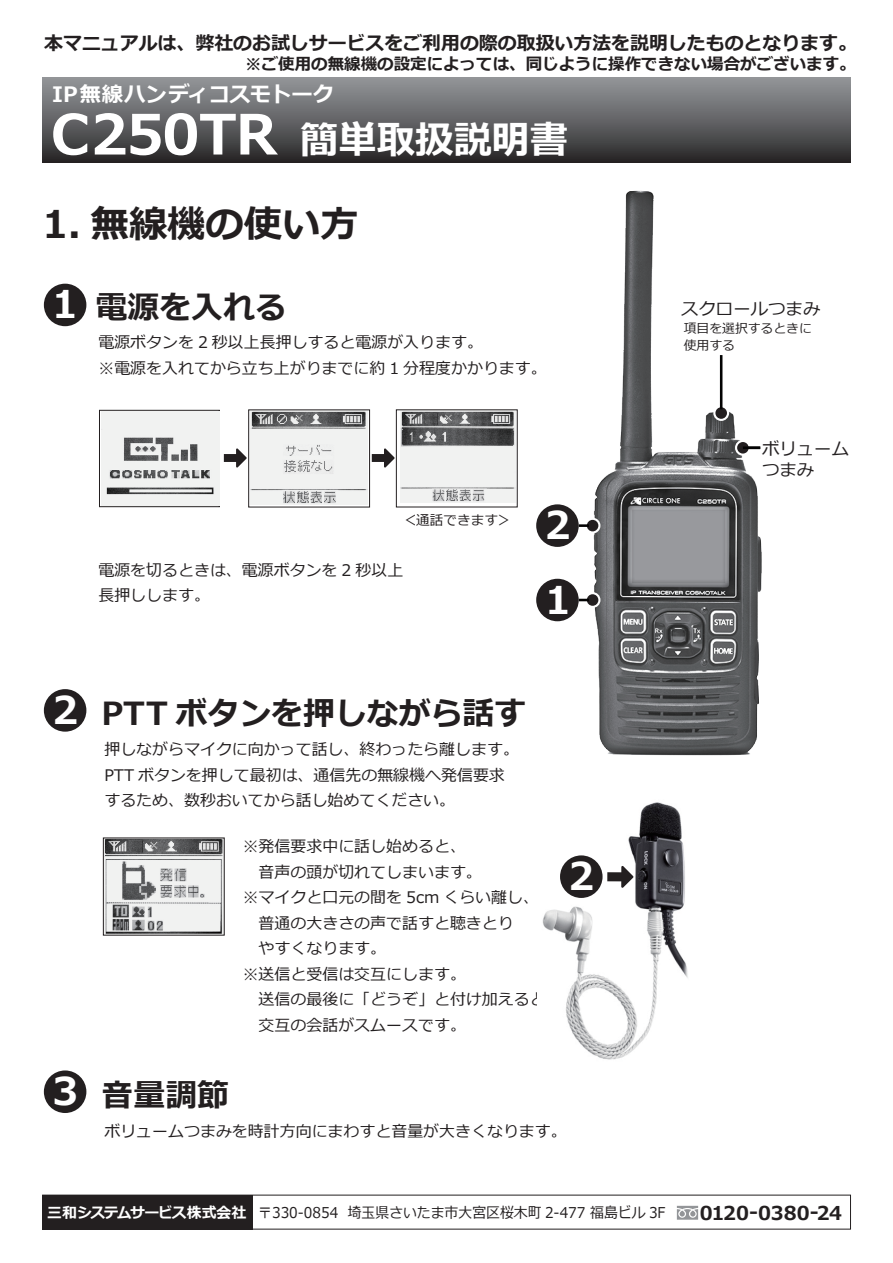
<style>
.page{position:relative;width:893px;height:1263px;background:#fff}
.page>*{position:absolute;margin:0;border:0;box-sizing:border-box;transform-origin:0 0}
.t1{font:700 55.35px "Meiryo UI";letter-spacing:-.01em;color:#fff}
.t2{font:700 38.25px "Meiryo";color:#fff}
.t3{font:700 38.25px "Meiryo";color:#231f20}
.t4{font:700 31.95px "Meiryo";color:#231f20}
.t5{font:700 21.3px "Meiryo";color:#fff}
.t6{font:700 19.2px "Meiryo";color:#231f20}
.t7{font:700 18.9px "Meiryo";color:#231f20}
.t8{font:17.4px/21.3px "Meiryo";color:#231f20}
.t9{font:700 16.5px "Meiryo";color:#231f20}
.t10{font:15.9px/25.5px "Meiryo";color:#231f20}
.t11{font:14.85px "Meiryo";color:#231f20;scale:.93 1}
.t12{font:13.65px "Meiryo";color:#231f20}
.t13{font:12.75px/16.6px "Meiryo";color:#231f20}
.s1{font-size:38.25px;color:#fff}
.s2{font-weight:700;color:#fff}
</style>
<div class="page">
<div style="left:43px;top:77px;width:808px;height:85px;background:linear-gradient(to bottom,#979a9d,#2b292a)"></div>
<div style="left:44px;top:284px;width:42px;height:42px;background:#231f20;border-radius:50%"></div>
<div style="left:44px;top:689px;width:42px;height:43px;background:#231f20;border-radius:50%"></div>
<div style="left:44px;top:1070px;width:42px;height:43px;background:#231f20;border-radius:50%"></div>
<img style="left:551px;top:190px;width:211px;height:566px">
<div style="left:735px;top:440px;width:16px;height:16px;border:4px solid #fff;border-radius:50%"></div>
<img style="left:251px;top:412px;width:117px;height:92px">
<div style="left:248px;top:410px;width:122px;height:97px;border:1px solid #231f20"></div>
<img style="left:400px;top:411px;width:115px;height:92px">
<img style="left:104px;top:837px;width:121px;height:96px">
<div style="left:103px;top:838px;width:122px;height:97px;border:1px solid #231f20"></div>
<div style="left:99px;top:410px;width:121px;height:97px;border:1px solid #231f20"></div>
<img style="left:102px;top:412px;width:117px;height:94px">
<svg style="left:224px;top:448px;width:23px;height:19px"></svg>
<svg style="left:372px;top:448px;width:23px;height:19px"></svg>
<div style="left:737px;top:442px;width:12px;height:12px;background:#231f20;border-radius:50%"></div>
<div style="left:713px;top:405px;width:16px;height:16px;border:4px solid #fff;border-radius:50%"></div>
<div style="left:715px;top:407px;width:12px;height:12px;background:#231f20;border-radius:50%"></div>
<hr style="left:743px;top:446px;width:17px;height:3px;background:#030303">
<hr style="left:720px;top:355px;width:2px;height:54px;background:#030303">
<div style="left:585px;top:518px;width:15px;height:15px;border:4px solid #fff;border-radius:50%"></div>
<div style="left:587px;top:520px;width:11px;height:11px;background:#231f20;border-radius:50%"></div>
<svg style="left:579px;top:524px;width:10px;height:3px"></svg>
<div style="left:536px;top:504px;width:43px;height:43px;background:#231f20;border-radius:50%"></div>
<img style="left:542px;top:802px;width:146px;height:258px">
<svg style="left:607px;top:866px;width:26px;height:22px"></svg>
<div style="left:560px;top:855px;width:43px;height:43px;background:#231f20;border-radius:50%"></div>
<div style="left:585px;top:592px;width:15px;height:16px;border:4px solid #fff;border-radius:50%"></div>
<div style="left:587px;top:594px;width:11px;height:12px;background:#231f20;border-radius:50%"></div>
<svg style="left:579px;top:599px;width:10px;height:2px"></svg>
<div style="left:536px;top:579px;width:43px;height:42px;background:#231f20;border-radius:50%"></div>
<svg style="left:677px;top:1206px;width:21px;height:14px"></svg>
<div style="left:43px;top:1195px;width:210px;height:34px;background:#231f20"></div>
<div style="left:42px;top:1195px;width:809px;height:34px;border:1px solid #231f20"></div>
<p class="t7" style="left:44px;top:30px;width:814px">本マニュアルは、弊社のお試しサービスをご利用の際の取扱い方法を説明したものとなります。</p>
<p class="t9" style="left:245px;top:53px;width:612px">※ご使用の無線機の設定によっては、同じように操作できない場合がございます。</p>
<h3 class="t5" style="left:52px;top:79px;width:305px">IP無線ハンディコスモトーク　</h3>
<h2 class="t2" style="left:300px;top:113px;width:269px">簡単取扱説明書</h2>
<h1 class="t1" style="left:51px;top:95px;width:228px">C250TR</h1>
<h2 class="t3" style="left:42px;top:197px;width:318px">1. 無線機の使い方</h2>
<h3 class="t4" style="left:52px;top:285px;width:236px"><span class="s1">1</span> 電源を入れる</h3>
<p class="t10" style="left:98px;top:331px;width:450px">電源ボタンを 2 秒以上長押しすると電源が入ります。<br>※電源を入れてから立ち上がりまでに約 1 分程度かかります。</p>
<p class="t12" style="left:403px;top:510px;width:110px">＜通話できます＞</p>
<p class="t10" style="left:98px;top:558px;width:306px">電源を切るときは、電源ボタンを 2 秒以上長押しします。</p>
<h2 class="t2" style="left:545px;top:498px;width:27px">2</h2>
<h2 class="t2" style="left:545px;top:573px;width:27px">1</h2>
<h3 class="t4" style="left:52px;top:691px;width:475px"><span class="s1">2</span> PTT ボタンを押しながら話す</h3>
<p class="t10" style="left:104px;top:737px;width:416px">押しながらマイクに向かって話し、終わったら離します。<br>PTT ボタンを押して最初は、通信先の無線機へ発信要求するため、数秒おいてから話し始めてください。</p>
<p class="t10" style="left:243px;top:834px;width:320px">※発信要求中に話し始めると、<br>　音声の頭が切れてしまいます。<br>※マイクと口元の間を 5cm くらい離し、<br>　普通の大きさの声で話すと聴きとり<br>　やすくなります。<br>※送信と受信は交互にします。<br>　送信の最後に「どうぞ」と付け加えると、　交互の会話がスムースです。</p>
<h2 class="t2" style="left:569px;top:849px;width:27px">2</h2>
<h3 class="t4" style="left:52px;top:1072px;width:178px"><span class="s1">3</span> 音量調節</h3>
<p class="t10" style="left:104px;top:1119px;width:464px">ボリュームつまみを時計方向にまわすと音量が大きくなります。</p>
<p class="t8" style="left:681px;top:299px;width:141px">スクロールつまみ</p>
<p class="t13" style="left:684px;top:321px;width:130px">項目を選択するときに使用する</p>
<p class="t8" style="left:762px;top:438px;width:89px">ボリュームつまみ</p>
<p class="t11" style="left:47px;top:1202px;width:666px"><span class="s2">三和システムサービス株式会社</span> 〒330-0854 埼玉県さいたま市大宮区桜木町 2-477 福島ビル 3F</p>
<p class="t6" style="left:700px;top:1199px;width:144px">0120-0380-24</p>
</div>
